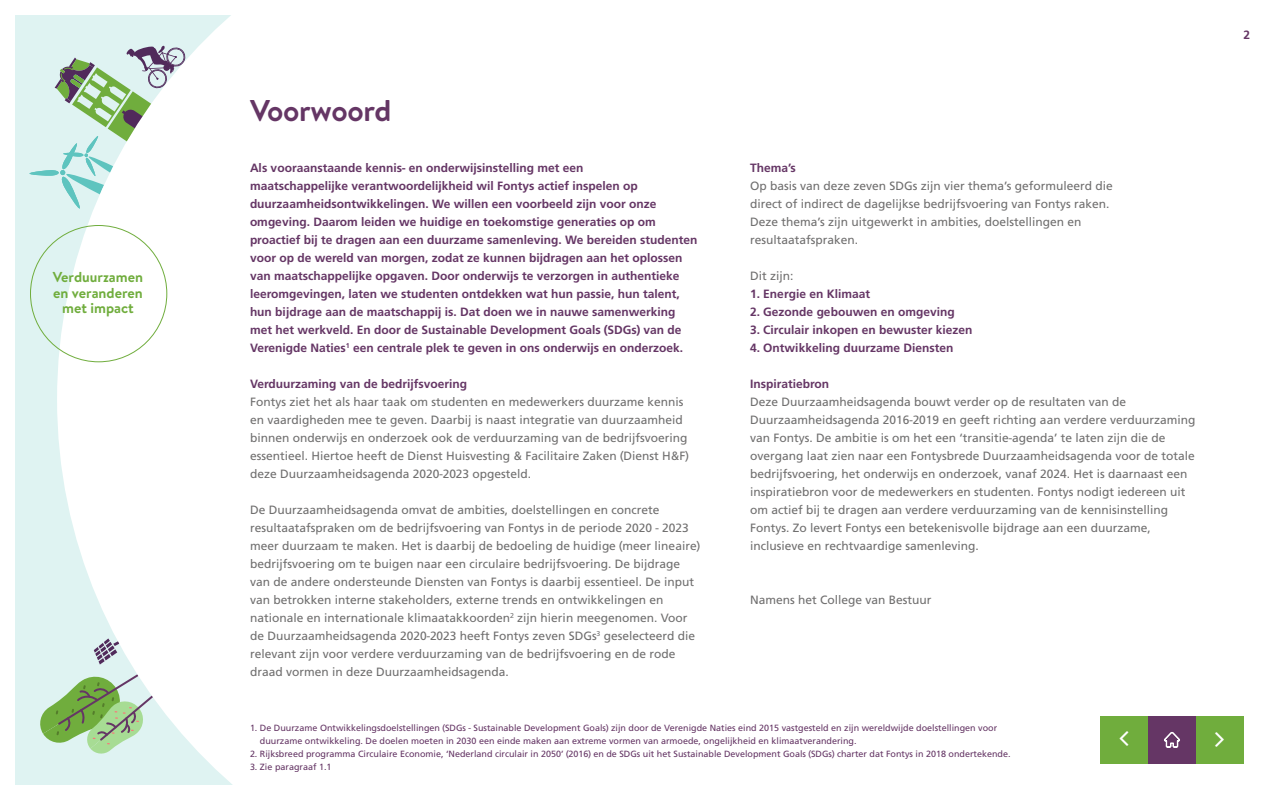
<style>
.page{position:relative;width:1280px;height:800px;background:#fff}
.page>*{position:absolute;margin:0;border:0;box-sizing:border-box;transform-origin:0 0}
.t1{font:700 30px "Brandon Text";letter-spacing:-.01em;color:#653665}
.t2{font:700 14.4px/15.4px "Brandon Text";color:#70ad3d;text-align:center}
.t3{font:12px/18px "Fontys Frutiger Roman";color:#706f6f}
.t4{font:700 12px/18px "Fontys Frutiger";color:#653665}
.t5{font:9px/13px "Fontys Frutiger Roman";color:#653665}
</style>
<div class="page">
<div style="left:15px;top:16px;width:382px;height:769px;background:#dff3f2"></div>
<svg style="left:40px;top:702px;width:17px;height:41px"></svg>
<svg style="left:30px;top:84px;width:27px;height:92px"></svg>
<svg style="left:57px;top:15px;width:340px;height:770px;background:#f5f9f7"></svg>
<div style="left:1196px;top:716px;width:48px;height:47px;background:#70ad3d"></div>
<div style="left:1100px;top:716px;width:48px;height:47px;background:#70ad3d"></div>
<div style="left:1148px;top:716px;width:48px;height:47px;background:#653665"></div>
<svg style="left:1164px;top:732px;width:16px;height:16px"></svg>
<p class="t2" style="left:53px;top:269px;width:92px">Verduurzamen en veranderen met impact</p>
<h1 class="t1" style="left:250px;top:90px;width:143px">Voorwoord</h1>
<p class="t4" style="left:250px;top:159px;width:449px">Als vooraanstaande kennis- en onderwijsinstelling met een<br>maatschappelijke verantwoordelijkheid wil Fontys actief inspelen op duurzaamheidsontwikkelingen. We willen een voorbeeld zijn voor onze omgeving. Daarom leiden we huidige en toekomstige generaties op om proactief bij te dragen aan een duurzame samenleving. We bereiden studenten voor op de wereld van morgen, zodat ze kunnen bijdragen aan het oplossen van maatschappelijke opgaven. Door onderwijs te verzorgen in authentieke leeromgevingen, laten we studenten ontdekken wat hun passie, hun talent, hun bijdrage aan de maatschappij is. Dat doen we in nauwe samenwerking met het werkveld. En door de Sustainable Development Goals (SDGs) van de Verenigde Naties<sup>1</sup> een centrale plek te geven in ons onderwijs en onderzoek.</p>
<p class="t4" style="left:250px;top:375px;width:219px">Verduurzaming van de bedrijfsvoering</p>
<p class="t3" style="left:250px;top:393px;width:440px">Fontys ziet het als haar taak om studenten en medewerkers duurzame kennis en vaardigheden mee te geven. Daarbij is naast integratie van duurzaamheid binnen onderwijs en onderzoek ook de verduurzaming van de bedrijfsvoering essentieel. Hiertoe heeft de Dienst Huisvesting &amp; Facilitaire Zaken (Dienst H&amp;F) deze Duurzaamheidsagenda 2020-2023 opgesteld.</p>
<p class="t3" style="left:250px;top:501px;width:452px">De Duurzaamheidsagenda omvat de ambities, doelstellingen en concrete resultaatafspraken om de bedrijfsvoering van Fontys in de periode 2020 - 2023 meer duurzaam te maken. Het is daarbij de bedoeling de huidige (meer lineaire) bedrijfsvoering om te buigen naar een circulaire bedrijfsvoering. De bijdrage van de andere ondersteunde Diensten van Fontys is daarbij essentieel. De input van betrokken interne stakeholders, externe trends en ontwikkelingen en nationale en internationale klimaatakkoorden<sup>2</sup> zijn hierin meegenomen. Voor de Duurzaamheidsagenda 2020-2023 heeft Fontys zeven SDGs<sup>3</sup> geselecteerd die relevant zijn voor verdere verduurzaming van de bedrijfsvoering en de rode draad vormen in deze Duurzaamheidsagenda.</p>
<p class="t4" style="left:750px;top:159px;width:47px">Thema’s</p>
<p class="t3" style="left:750px;top:177px;width:364px">Op basis van deze zeven SDGs zijn vier thema’s geformuleerd die direct of indirect de dagelijkse bedrijfsvoering van Fontys raken.<br>Deze thema’s zijn uitgewerkt in ambities, doelstellingen en resultaatafspraken.</p>
<p class="t3" style="left:750px;top:267px;width:45px">Dit zijn:</p>
<p class="t4" style="left:750px;top:285px;width:122px">1. Energie en Klimaat</p>
<p class="t4" style="left:750px;top:303px;width:206px">2. Gezonde gebouwen en omgeving</p>
<p class="t4" style="left:750px;top:321px;width:224px">3. Circulair inkopen en bewuster kiezen</p>
<p class="t4" style="left:750px;top:339px;width:205px">4. Ontwikkeling duurzame Diensten</p>
<p class="t4" style="left:750px;top:375px;width:81px">Inspiratiebron</p>
<p class="t3" style="left:750px;top:393px;width:447px">Deze Duurzaamheidsagenda bouwt verder op de resultaten van de Duurzaamheidsagenda 2016-2019 en geeft richting aan verdere verduurzaming van Fontys. De ambitie is om het een ‘transitie-agenda’ te laten zijn die de overgang laat zien naar een Fontysbrede Duurzaamheidsagenda voor de totale bedrijfsvoering, het onderwijs en onderzoek, vanaf 2024. Het is daarnaast een inspiratiebron voor de medewerkers en studenten. Fontys nodigt iedereen uit om actief bij te dragen aan verdere verduurzaming van de kennisinstelling Fontys. Zo levert Fontys een betekenisvolle bijdrage aan een duurzame, inclusieve en rechtvaardige samenleving.</p>
<p class="t3" style="left:750px;top:591px;width:183px">Namens het College van Bestuur</p>
<p class="t5" style="left:260px;top:721px;width:739px;text-indent:-10px">1. De Duurzame Ontwikkelingsdoelstellingen (SDGs - Sustainable Development Goals) zijn door de Verenigde Naties eind 2015 vastgesteld en zijn wereldwijde doelstellingen voor duurzame ontwikkeling. De doelen moeten in 2030 een einde maken aan extreme vormen van armoede, ongelijkheid en klimaatverandering.</p>
<p class="t5" style="left:250px;top:747px;width:762px">2. Rijksbreed programma Circulaire Economie, ‘Nederland circulair in 2050’ (2016) en de SDGs uit het Sustainable Development Goals (SDGs) charter dat Fontys in 2018 ondertekende.</p>
<p class="t5" style="left:250px;top:760px;width:83px">3. Zie paragraaf 1.1</p>
<p class="t4" style="left:1243px;top:26px;width:8px">2</p>
</div>
